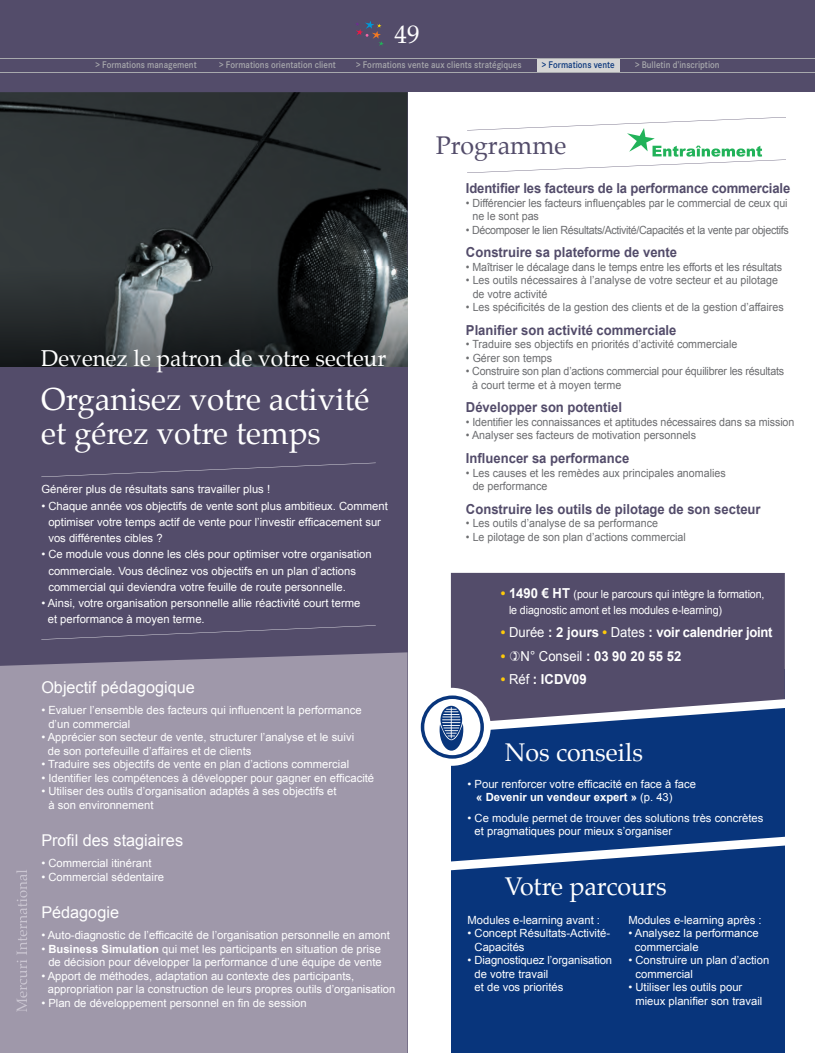
<style>
.page{position:relative;width:815px;height:1053px;background:#fff}
.page>*{position:absolute;margin:0;border:0;box-sizing:border-box;transform-origin:0 0}
.t1{font:31.25px/33.8px "Palatino";color:#fff}
.t2{font:25px "Palatino";color:#fff}
.t3{font:25px "Palatino";color:#534c6a}
.t4{font:22.5px "Palatino";color:#fff}
.t5{font:16.25px "Arial";color:#fff}
.t6{font:700 13.75px "Arial";color:#534c6a;scale:.95 1}
.t7{font:700 13.75px "Arial";letter-spacing:-.02em;color:#fff;scale:.95 1}
.t8{font:11.25px/13.5px "Arial";color:#fff}
.t9{font:11.25px/13.5px "Arial";color:#6c6d70;scale:.95 1}
.t10{font:11.25px/13.5px "Arial";letter-spacing:-.02em;color:#6c6d70;scale:.95 1}
.t11{font:11.25px/16.2px "Arial";color:#fff;scale:.95 1}
.t12{font:11.25px "Arial";letter-spacing:-.03em;color:#6c6d70;scale:.95 1}
.t13{font:600 10px "Corporate S";color:#a8a9ad;scale:.9 1}
.t14{font:600 10px "Corporate S";color:#08357c;scale:.9 1}
.s1{font-weight:700}
.s2{font-weight:700;font-size:13.75px;color:#feca0a}
.s3{font-weight:700;font-size:13.75px}
.s4{color:#feca0a}
.s5{font-weight:400}
</style>
<div class="page">
<div style="left:451px;top:669px;width:334px;height:383px;background:#08357c"></div>
<div style="left:451px;top:573px;width:334px;height:122px;background:#534c6a"></div>
<div style="left:0;top:33px;width:407px;height:1019px;background:#534c6a"></div>
<div style="left:0;top:652px;width:407px;height:400px;background:#9f98aa"></div>
<svg style="left:41px;top:462px;width:335px;height:15px"></svg>
<svg style="left:49px;top:625px;width:327px;height:14px"></svg>
<img style="left:0;top:92px;width:407px;height:174px">
<svg style="left:451px;top:836px;width:334px;height:34px"></svg>
<div style="left:413px;top:687px;width:78px;height:78px;background:#fff;border-radius:50%"></div>
<svg style="left:421px;top:695px;width:364px;height:63px"></svg>
<img style="left:0;top:266px;width:407px;height:100px">
<svg style="left:467px;top:117px;width:319px;height:56px"></svg>
<div style="left:0;top:0;width:815px;height:92px;background:#534c6a"></div>
<div style="left:537px;top:58px;width:83px;height:15px;background:#d5d5d5"></div>
<svg style="left:16px;top:869px;width:11px;height:142px;fill:#9f98aa"></svg>
<svg style="left:356px;top:21px;width:28px;height:25px"></svg>
<hr style="left:0;top:58px;width:815px;height:1px;background:#a8a9ad">
<hr style="left:0;top:72px;width:815px;height:1px;background:#a8a9ad">
<svg style="left:510px;top:650px;width:10px;height:10px"></svg>
<h2 class="t2" style="left:394px;top:14px;width:26px">49</h2>
<p class="t13" style="left:95px;top:59px;width:114px">&gt; Formations management</p>
<p class="t13" style="left:219px;top:59px;width:131px">&gt; Formations orientation client</p>
<p class="t13" style="left:356px;top:59px;width:185px">&gt; Formations vente aux clients stratégiques</p>
<p class="t14" style="left:542px;top:59px;width:82px">&gt; Formations vente</p>
<p class="t13" style="left:635px;top:59px;width:95px">&gt; Bulletin d’inscription</p>
<h3 class="t4" style="left:41px;top:339px;width:347px">Devenez le patron de votre secteur</h3>
<h1 class="t1" style="left:41px;top:382px;width:330px">Organisez votre activité et gérez votre temps</h1>
<p class="t8" style="left:41px;top:482px;width:230px">Générer plus de résultats sans travailler plus !</p>
<p class="t8" style="left:48px;top:497px;width:341px;line-height:16.2px;text-indent:-7px">• Chaque année vos objectifs de vente sont plus ambitieux. Comment optimiser votre temps actif de vente pour l’investir efficacement sur vos différentes cibles ?</p>
<p class="t8" style="left:48px;top:546px;width:325px;line-height:16.2px;text-indent:-7px">• Ce module vous donne les clés pour optimiser votre organisation commerciale. Vous déclinez vos objectifs en un plan d’actions commercial qui deviendra votre feuille de route personnelle.</p>
<p class="t8" style="left:48px;top:595px;width:314px;line-height:16.2px;text-indent:-6px">• Ainsi, votre organisation personnelle allie réactivité court terme et performance à moyen terme.</p>
<h3 class="t5" style="left:41px;top:676px;width:155px">Objectif pédagogique</h3>
<p class="t8" style="left:48px;top:703px;width:315px;text-indent:-7px">• Evaluer l’ensemble des facteurs qui influencent la performance d’un commercial</p>
<p class="t8" style="left:48px;top:730px;width:308px;text-indent:-6px">• Apprécier son secteur de vente, structurer l’analyse et le suivi de son portefeuille d’affaires et de clients</p>
<p class="t8" style="left:41px;top:757px;width:309px">• Traduire ses objectifs de vente en plan d’actions commercial</p>
<p class="t8" style="left:41px;top:771px;width:334px">• Identifier les compétences à développer pour gagner en efficacité</p>
<p class="t8" style="left:48px;top:784px;width:290px;text-indent:-7px">• Utiliser des outils d’organisation adaptés à ses objectifs et à son environnement</p>
<h3 class="t5" style="left:41px;top:829px;width:143px">Profil des stagiaires</h3>
<p class="t8" style="left:41px;top:856px;width:112px">• Commercial itinérant</p>
<p class="t8" style="left:41px;top:870px;width:124px">• Commercial sédentaire</p>
<h3 class="t5" style="left:41px;top:901px;width:79px">Pédagogie</h3>
<p class="t8" style="left:41px;top:928px;width:350px">• Auto-diagnostic de l’efficacité de l’organisation personnelle en amont</p>
<p class="t8" style="left:41px;top:942px;width:342px;text-align:right">• <span class="s1">Business Simulation</span> qui met les participants en situation de prise de décision pour développer la performance d’une équipe de vente</p>
<p class="t8" style="left:48px;top:969px;width:349px;text-indent:-6px">• Apport de méthodes, adaptation au contexte des participants, appropriation par la construction de leurs propres outils d’organisation</p>
<p class="t8" style="left:41px;top:996px;width:267px">• Plan de développement personnel en fin de session</p>
<h2 class="t3" style="left:436px;top:125px;width:132px">Programme</h2>
<p class="t6" style="left:466px;top:179px;width:343px">Identifier les facteurs de la performance commerciale</p>
<p class="t9" style="left:472px;top:196px;width:333px;text-indent:-6px">• Différencier les facteurs influençables par le commercial de ceux qui ne le sont pas</p>
<p class="t12" style="left:466px;top:222px;width:341px">• Décomposer le lien Résultats/Activité/Capacités et la vente par objectifs</p>
<p class="t6" style="left:466px;top:243px;width:224px">Construire sa plateforme de vente</p>
<p class="t9" style="left:466px;top:260px;width:334px">• Maîtriser le décalage dans le temps entre les efforts et les résultats</p>
<p class="t9" style="left:473px;top:273px;width:323px;text-indent:-7px">• Les outils nécessaires à l’analyse de votre secteur et au pilotage de votre activité</p>
<p class="t9" style="left:466px;top:300px;width:336px">• Les spécificités de la gestion des clients et de la gestion d’affaires</p>
<p class="t6" style="left:466px;top:321px;width:223px">Planifier son activité commerciale</p>
<p class="t9" style="left:466px;top:337px;width:287px">• Traduire ses objectifs en priorités d’activité commerciale</p>
<p class="t9" style="left:466px;top:351px;width:92px">• Gérer son temps</p>
<p class="t10" style="left:472px;top:364px;width:330px;text-indent:-6px">• Construire son plan d’actions commercial pour équilibrer les résultats à court terme et à moyen terme</p>
<p class="t6" style="left:466px;top:398px;width:166px">Développer son potentiel</p>
<p class="t9" style="left:466px;top:415px;width:347px">• Identifier les connaissances et aptitudes nécessaires dans sa mission</p>
<p class="t9" style="left:466px;top:429px;width:244px">• Analyser ses facteurs de motivation personnels</p>
<p class="t6" style="left:466px;top:449px;width:173px">Influencer sa performance</p>
<p class="t9" style="left:473px;top:466px;width:268px;text-indent:-7px">• Les causes et les remèdes aux principales anomalies de performance</p>
<p class="t6" style="left:466px;top:499px;width:312px">Construire les outils de pilotage de son secteur</p>
<p class="t9" style="left:466px;top:516px;width:204px">• Les outils d’analyse de sa performance</p>
<p class="t9" style="left:466px;top:530px;width:233px">• Le pilotage de son plan d’actions commercial</p>
<p class="t11" style="left:509px;top:585px;width:271px;text-indent:-8px"><span class="s2">•</span> <span class="s3">1490 € HT</span> (pour le parcours qui intègre la formation, le diagnostic amont et les modules e-learning)</p>
<p class="t7" style="left:501px;top:623px;width:288px"><span class="s4">•</span> <span class="s5">Durée</span> : 2 jours <span class="s4">•</span> <span class="s5">Dates</span> : voir calendrier joint</p>
<p class="t7" style="left:501px;top:646px;width:191px"><span class="s4">•</span> <span class="s5">N° Conseil</span> : 03 90 20 55 52</p>
<p class="t7" style="left:501px;top:670px;width:92px"><span class="s4">•</span> <span class="s5">Réf</span> : ICDV09</p>
<h2 class="t2" style="left:505px;top:731px;width:140px">Nos conseils</h2>
<p class="t8" style="left:476px;top:776px;width:221px;text-indent:-9px">• Pour renforcer votre efficacité en face à face <span class="s1">« Devenir un vendeur expert »</span> (p. 43)</p>
<p class="t8" style="left:475px;top:811px;width:290px;text-indent:-7px">• Ce module permet de trouver des solutions très concrètes et pragmatiques pour mieux s’organiser</p>
<h2 class="t2" style="left:505px;top:865px;width:163px">Votre parcours</h2>
<p class="t8" style="left:468px;top:913px;width:134px">Modules e-learning avant :</p>
<p class="t8" style="left:475px;top:926px;width:137px;text-indent:-7px">• Concept Résultats-Activité-<br>Capacités</p>
<p class="t8" style="left:475px;top:953px;width:139px;text-indent:-7px">• Diagnostiquez l’organisation de votre travail<br>et de vos priorités</p>
<p class="t8" style="left:628px;top:913px;width:135px">Modules e-learning après :</p>
<p class="t8" style="left:635px;top:926px;width:125px;text-indent:-6px">• Analysez la performance commerciale</p>
<p class="t8" style="left:635px;top:953px;width:135px;text-indent:-7px">• Construire un plan d’action commercial</p>
<p class="t8" style="left:635px;top:980px;width:128px;text-indent:-7px">• Utiliser les outils pour mieux planifier son travail</p>
</div>
